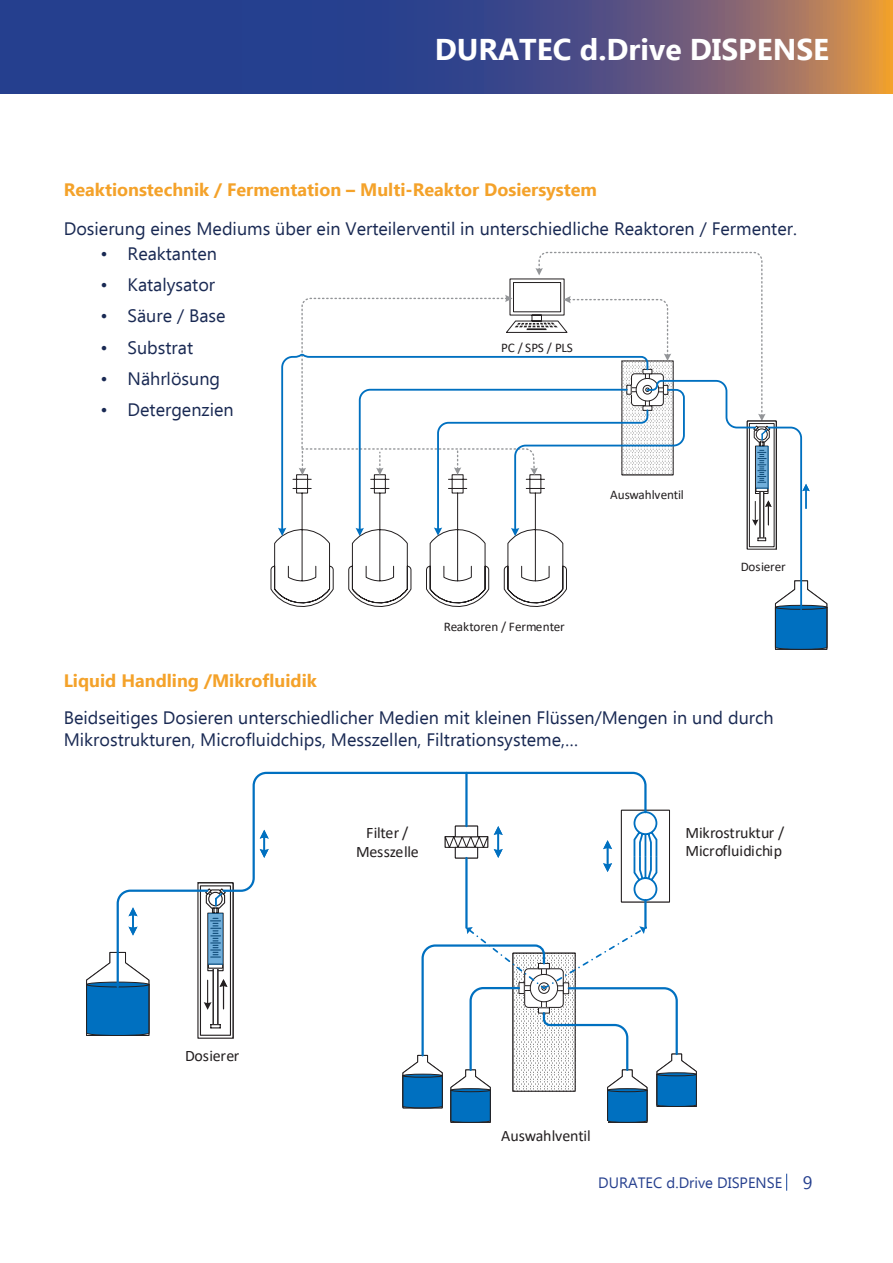
<style>
.page{position:relative;width:893px;height:1263px;background:#fff}
.page>*{position:absolute;margin:0;border:0;box-sizing:border-box;transform-origin:0 0}
.t1{font:700 30px "Ebrima";color:#fff}
.t2{font:18px/21.6px "Ebrima";color:#192953}
.t3{font:700 18px "Ebrima";color:#f4a22a}
.t4{font:16.05px/18.9px "Calibri";letter-spacing:-.015em;color:#231f20;text-align:center}
.t5{font:15.9px "Calibri";letter-spacing:-.01em;color:#231f20}
.t6{font:15px "Ebrima";color:#253f8e}
.t7{font:13.2px "Calibri";letter-spacing:-.01em;color:#231f20}
.s1{font-size:18px}
</style>
<div class="page">
<svg style="left:1px;top:0;width:892px;height:94px;background:#4e5081"></svg>
<hr style="left:0;top:0;width:1px;height:94px;background:#253f8e">
<svg style="left:786px;top:1174px;width:1px;height:17px"></svg>
<svg style="left:270px;top:251px;width:557px;height:399px"></svg>
<svg style="left:402px;top:810px;width:295px;height:313px"></svg>
<div style="left:197px;top:882px;width:37px;height:157px;border:1px solid #231f20"></div>
<div style="left:200px;top:885px;width:31px;height:151px;border:1px solid #231f20"></div>
<svg style="left:221px;top:771px;width:427px;height:122px"></svg>
<svg style="left:86px;top:887px;width:141px;height:149px"></svg>
<h1 class="t1" style="left:435px;top:26px;width:396px">DURATEC d.Drive DISPENSE</h1>
<p class="t3" style="left:64px;top:175px;width:535px">Reaktionstechnik / Fermentation – Multi-Reaktor Dosiersystem</p>
<p class="t2" style="left:64px;top:217px;width:735px">Dosierung eines Mediums über ein Verteilerventil in unterschiedliche Reaktoren / Fermenter.</p>
<p class="t2" style="left:101px;top:242px;width:118px">• Reaktanten</p>
<p class="t2" style="left:101px;top:273px;width:116px">• Katalysator</p>
<p class="t2" style="left:101px;top:304px;width:126px">• Säure / Base</p>
<p class="t2" style="left:101px;top:336px;width:94px">• Substrat</p>
<p class="t2" style="left:101px;top:367px;width:121px">• Nährlösung</p>
<p class="t2" style="left:101px;top:398px;width:135px">• Detergenzien</p>
<p class="t7" style="left:501px;top:338px;width:73px">PC / SPS / PLS</p>
<p class="t7" style="left:610px;top:485px;width:75px">Auswahlventil</p>
<p class="t7" style="left:444px;top:617px;width:122px">Reaktoren / Fermenter</p>
<p class="t7" style="left:741px;top:557px;width:46px">Dosierer</p>
<p class="t3" style="left:64px;top:666px;width:255px">Liquid Handling /Mikrofluidik</p>
<p class="t2" style="left:64px;top:706px;width:711px">Beidseitiges Dosieren unterschiedlicher Medien mit kleinen Flüssen/Mengen in und durch<br>Mikrostrukturen, Microfluidchips, Messzellen, Filtrationsysteme,…</p>
<p class="t4" style="left:185px;top:1046px;width:56px">Dosierer</p>
<p class="t4" style="left:356px;top:823px;width:64px">Filter /<br>Messzelle</p>
<p class="t4" style="left:686px;top:822px;width:100px;text-align:left">Mikrostruktur /<br>Microfluidichip</p>
<p class="t5" style="left:501px;top:1124px;width:91px">Auswahlventil</p>
<p class="t6" style="left:598px;top:1171px;width:216px">DURATEC d.Drive DISPENSE <span class="s1">9</span></p>
</div>
